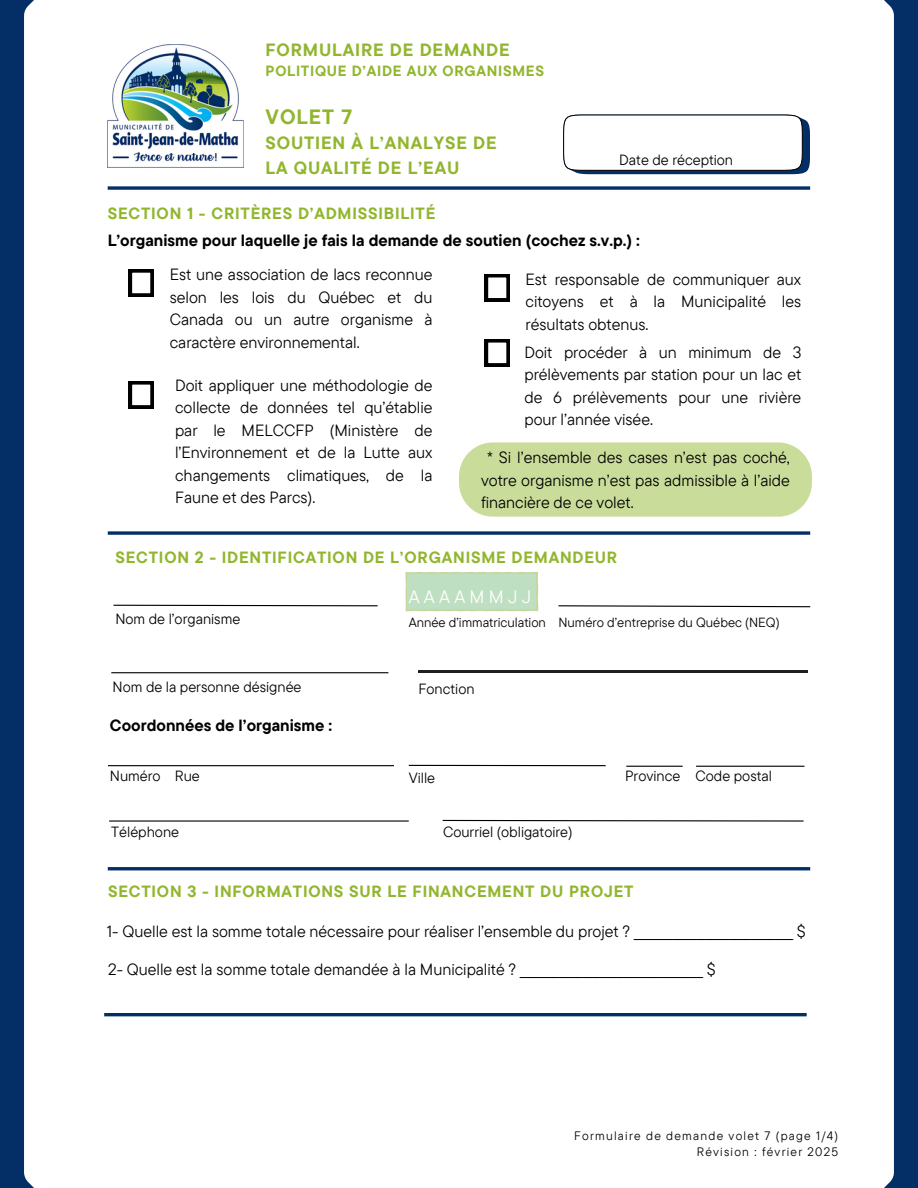
<style>
.page{position:relative;width:918px;height:1188px;background:#042e66}
.page>*{position:absolute;margin:0;border:0;box-sizing:border-box;transform-origin:0 0}
.t1{font:700 20.7px "TT Commons Pro";letter-spacing:.05em;color:#91b62d}
.t2{font:18px "TT Commons Pro";letter-spacing:.24em;color:#fff}
.t3{font:700 17.7px/24.3px "TT Commons Pro";letter-spacing:.05em;color:#91b62d}
.t4{font:16.2px/22.5px "TT Commons Pro";color:#000;text-align:justify}
.t5{font:700 16.2px "TT Commons Pro";letter-spacing:.05em;color:#91b62d}
.t6{font:700 16.2px "TT Commons Pro";color:#000}
.t7{font:14.7px "TT Commons Pro";color:#000}
.t8{font:700 14.7px "TT Commons Pro";letter-spacing:.05em;color:#91b62d}
.t9{font:13.2px "TT Commons Pro";color:#000}
.t10{font:12.15px "TT Commons Pro";letter-spacing:.1em;color:#000}
</style>
<div class="page">
<div style="left:24px;top:0;width:870px;height:1188px;background:#fff"></div>
<svg style="left:58px;top:575px;width:8px;height:8px"></svg>
<svg style="left:58px;top:605px;width:8px;height:7px"></svg>
<svg style="left:563px;top:115px;width:247px;height:59px"></svg>
<div style="left:564px;top:115px;width:238px;height:55px;background:#fff;border-radius:20px"></div>
<div style="left:563px;top:115px;width:240px;height:56px;border:1px solid #000;border-radius:20px"></div>
<svg style="left:557px;top:605px;width:254px;height:3px"></svg>
<hr style="left:111px;top:672px;width:277px;height:1px;background:#000">
<hr style="left:409px;top:765px;width:197px;height:1px;background:#000">
<hr style="left:696px;top:766px;width:108px;height:1px;background:#000">
<hr style="left:109px;top:820px;width:300px;height:2px;background:#000">
<svg style="left:442px;top:819px;width:363px;height:3px"></svg>
<svg style="left:108px;top:186px;width:702px;height:4px"></svg>
<svg style="left:108px;top:531px;width:702px;height:4px"></svg>
<hr style="left:108px;top:867px;width:702px;height:3px;background:#042e66">
<img style="left:108px;top:45px;width:136px;height:122px">
<div style="left:459px;top:442px;width:353px;height:75px;background:#cadc9a"></div>
<svg style="left:112px;top:604px;width:267px;height:3px"></svg>
<svg style="left:405px;top:572px;width:133px;height:39px"></svg>
<div style="left:408px;top:574px;width:128px;height:35px;background:#bedfc2"></div>
<hr style="left:108px;top:765px;width:286px;height:1px;background:#000">
<hr style="left:626px;top:766px;width:57px;height:1px;background:#000">
<hr style="left:418px;top:671px;width:390px;height:2px;background:#231f20">
<svg style="left:129px;top:269px;width:25px;height:27px"></svg>
<svg style="left:129px;top:381px;width:25px;height:27px"></svg>
<svg style="left:485px;top:339px;width:25px;height:27px"></svg>
<svg style="left:485px;top:274px;width:25px;height:27px"></svg>
<hr style="left:104px;top:1013px;width:703px;height:3px;background:#042e66">
<p class="t3" style="left:266px;top:38px;width:246px">FORMULAIRE DE DEMANDE</p>
<p class="t8" style="left:266px;top:62px;width:280px">POLITIQUE D’AIDE AUX ORGANISMES</p>
<h2 class="t1" style="left:266px;top:103px;width:88px">VOLET 7</h2>
<h2 class="t3" style="left:266px;top:131px;width:233px">SOUTIEN À L’ANALYSE DE<br>LA QUALITÉ DE L’EAU</h2>
<p class="t7" style="left:619px;top:150px;width:115px">Date de réception</p>
<p class="t5" style="left:108px;top:203px;width:329px">SECTION 1 - CRITÈRES D’ADMISSIBILITÉ</p>
<p class="t6" style="left:108px;top:230px;width:534px">L’organisme pour laquelle je fais la demande de soutien (cochez s.v.p.) :</p>
<p class="t4" style="left:170px;top:263px;width:264px">Est une association de lacs reconnue selon les lois du Québec et du Canada ou un autre organisme à caractère environnemental.</p>
<p class="t4" style="left:175px;top:374px;width:259px">Doit appliquer une méthodologie de collecte de données tel qu’établie par le MELCCFP (Ministère de l’Environnement et de la Lutte aux changements climatiques, de la Faune et des Parcs).</p>
<p class="t4" style="left:526px;top:267px;width:277px">Est responsable de communiquer aux citoyens et à la Municipalité les résultats obtenus.</p>
<p class="t4" style="left:524px;top:340px;width:278px">Doit procéder à un minimum de 3 prélèvements par station pour un lac et de 6 prélèvements pour une rivière pour l’année visée.</p>
<h5 class="t4" style="left:481px;top:446px;width:310px;text-indent:6px">* Si l’ensemble des cases n’est pas coché, votre organisme n’est pas admissible à l’aide financière de ce volet.</h5>
<p class="t5" style="left:115px;top:546px;width:503px">SECTION 2 - IDENTIFICATION DE L’ORGANISME DEMANDEUR</p>
<h2 class="t2" style="left:409px;top:585px;width:124px">AAAAMMJJ</h2>
<p class="t9" style="left:409px;top:613px;width:139px">Année d’immatriculation</p>
<p class="t9" style="left:558px;top:614px;width:223px">Numéro d’entreprise du Québec (NEQ)</p>
<p class="t7" style="left:115px;top:610px;width:126px">Nom de l’organisme</p>
<p class="t7" style="left:113px;top:677px;width:190px">Nom de la personne désignée</p>
<p class="t7" style="left:418px;top:679px;width:58px">Fonction</p>
<h3 class="t6" style="left:110px;top:715px;width:224px">Coordonnées de l’organisme :</h3>
<p class="t7" style="left:110px;top:767px;width:91px">Numéro Rue</p>
<p class="t7" style="left:409px;top:768px;width:28px">Ville</p>
<p class="t7" style="left:625px;top:767px;width:57px">Province</p>
<p class="t7" style="left:695px;top:767px;width:78px">Code postal</p>
<h6 class="t7" style="left:111px;top:822px;width:69px">Téléphone</h6>
<h2 class="t7" style="left:443px;top:823px;width:131px">Courriel (obligatoire)</h2>
<p class="t5" style="left:108px;top:881px;width:527px">SECTION 3 - INFORMATIONS SUR LE FINANCEMENT DU PROJET</p>
<h4 class="t4" style="left:107px;top:920px;width:700px">1- Quelle est la somme totale nécessaire pour réaliser l’ensemble du projet ? _________________________________ $</h4>
<p class="t4" style="left:108px;top:958px;width:609px">2- Quelle est la somme totale demandée à la Municipalité ? ______________________________________ $</p>
<h4 class="t10" style="left:574px;top:1128px;width:266px">Formulaire de demande volet 7 (page 1/4)</h4>
<p class="t10" style="left:697px;top:1144px;width:143px">Révision : février 2025</p>
</div>
